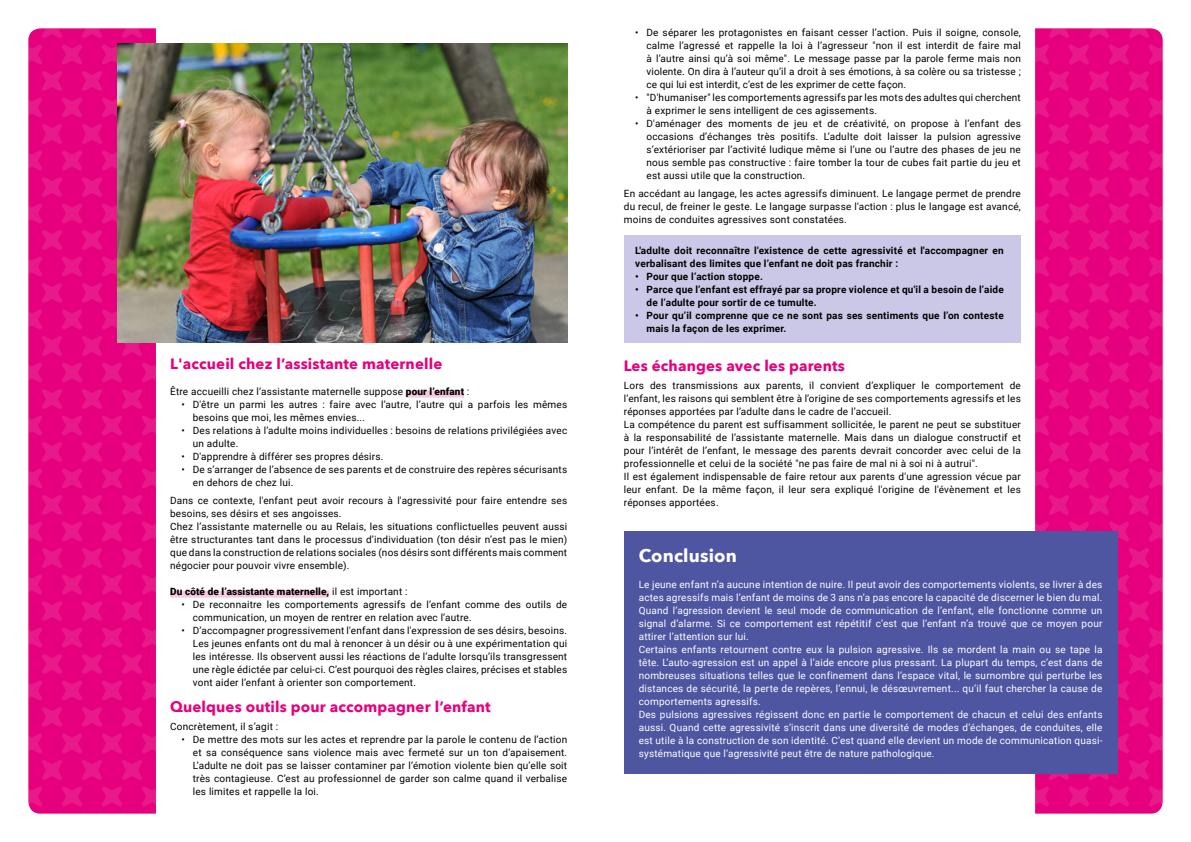
<style>
.page{position:relative;width:1191px;height:842px;background:#fff}
.page>*{position:absolute;margin:0;border:0;box-sizing:border-box;transform-origin:0 0}
.t1{font:700 18px "Avenir Next";letter-spacing:.01em;color:#fff}
.t2{font:700 15px "Avenir Next";letter-spacing:.01em;color:#e6007d}
.t3{font:10px/13px "Roboto";letter-spacing:.02em;color:#000}
.t4{font:10px/13px "Roboto";letter-spacing:.02em;color:#fff}
.t5{font:700 10px/13px "Roboto";letter-spacing:.02em;color:#000}
.t6{font:900 10px "Roboto";letter-spacing:.01em;color:#000}
.s1{font-weight:900}
.s2{font-weight:400}
</style>
<div class="page">
<div style="left:624px;top:235px;width:396px;height:108px;background:#cac8e6"></div>
<div style="left:406px;top:391px;width:58px;height:7px;background:#f8c9df"></div>
<div style="left:170px;top:591px;width:159px;height:7px;background:#f8c9df"></div>
<svg style="left:1035px;top:28px;width:127px;height:786px;background:#e60780"></svg>
<svg style="left:28px;top:28px;width:128px;height:786px;background:#e60881"></svg>
<img style="left:118px;top:44px;width:449px;height:299px">
<div style="left:624px;top:531px;width:493px;height:243px;background:#4e55a1"></div>
<h2 class="t2" style="left:170px;top:351px;width:274px">L'accueil chez l’assistante maternelle</h2>
<p class="t3" style="left:170px;top:385px;width:301px">Être accueilli chez l’assistante maternelle suppose <span class="s1">pour l’enfant</span> :</p>
<p class="t3" style="left:193px;top:398px;width:376px;text-indent:-11px">• D'être un parmi les autres : faire avec l’autre, l’autre qui a parfois les mêmes besoins que moi, les mêmes envies...</p>
<p class="t3" style="left:193px;top:424px;width:376px;text-indent:-11px">• Des relations à l’adulte moins individuelles : besoins de relations privilégiées avec un adulte.</p>
<p class="t3" style="left:181px;top:450px;width:203px">• D'apprendre à différer ses propres désirs.</p>
<p class="t3" style="left:193px;top:463px;width:376px;text-indent:-11px">• De s’arranger de l’absence de ses parents et de construire des repères sécurisants en dehors de chez lui.</p>
<p class="t3" style="left:170px;top:494px;width:398px">Dans ce contexte, l'enfant peut avoir recours à l'agressivité pour faire entendre ses besoins, ses désirs et ses angoisses.<br>Chez l’assistante maternelle ou au Relais, les situations conflictuelles peuvent aussi être structurantes tant dans le processus d’individuation (ton désir n’est pas le mien) que dans la construction de relations sociales (nos désirs sont différents mais comment négocier pour pouvoir vivre ensemble).</p>
<p class="t6" style="left:170px;top:584px;width:239px">Du côté de l’assistante maternelle, <span class="s2">il est important :</span></p>
<p class="t3" style="left:193px;top:598px;width:376px;text-indent:-11px">• De reconnaitre les comportements agressifs de l’enfant comme des outils de communication, un moyen de rentrer en relation avec l’autre.</p>
<p class="t3" style="left:193px;top:624px;width:376px;text-align:justify;text-indent:-11px">• D’accompagner progressivement l'enfant dans l'expression de ses désirs, besoins.<br>Les jeunes enfants ont du mal à renoncer à un désir ou à une expérimentation qui les intéresse. Ils observent aussi les réactions de l’adulte lorsqu’ils transgressent une règle édictée par celui-ci. C’est pourquoi des règles claires, précises et stables vont aider l’enfant à orienter son comportement.</p>
<h2 class="t2" style="left:170px;top:694px;width:322px">Quelques outils pour accompagner l’enfant</h2>
<p class="t3" style="left:170px;top:720px;width:110px">Concrètement, il s’agit :</p>
<p class="t3" style="left:193px;top:733px;width:376px;text-align:justify;text-indent:-11px">• De mettre des mots sur les actes et reprendre par la parole le contenu de l’action et sa conséquence sans violence mais avec fermeté sur un ton d’apaisement.<br>L’adulte ne doit pas se laisser contaminer par l’émotion violente bien qu’elle soit très contagieuse. C’est au professionnel de garder son calme quand il verbalise les limites et rappelle la loi.</p>
<p class="t3" style="left:646px;top:25px;width:376px;text-align:justify;text-indent:-11px">• De séparer les protagonistes en faisant cesser l’action. Puis il soigne, console, calme l’agressé et rappelle la loi à l’agresseur "non il est interdit de faire mal à l’autre ainsi qu’à soi même". Le message passe par la parole ferme mais non violente. On dira à l’auteur qu’il a droit à ses émotions, à sa colère ou sa tristesse ; ce qui lui est interdit, c’est de les exprimer de cette façon.</p>
<p class="t3" style="left:646px;top:90px;width:376px;text-indent:-11px">• "D'humaniser" les comportements agressifs par les mots des adultes qui cherchent à exprimer le sens intelligent de ces agissements.</p>
<p class="t3" style="left:646px;top:116px;width:376px;text-align:justify;text-indent:-11px">• D'aménager des moments de jeu et de créativité, on propose à l’enfant des occasions d’échanges très positifs. L’adulte doit laisser la pulsion agressive s’extérioriser par l’activité ludique même si l’une ou l’autre des phases de jeu ne nous semble pas constructive : faire tomber la tour de cubes fait partie du jeu et est aussi utile que la construction.</p>
<p class="t3" style="left:624px;top:186px;width:398px;text-align:justify">En accédant au langage, les actes agressifs diminuent. Le langage permet de prendre du recul, de freiner le geste. Le langage surpasse l'action : plus le langage est avancé, moins de conduites agressives sont constatées.</p>
<p class="t5" style="left:635px;top:243px;width:370px">L'adulte doit reconnaître l'existence de cette agressivité et l'accompagner en verbalisant des limites que l’enfant ne doit pas franchir :</p>
<p class="t5" style="left:635px;top:269px;width:129px">• Pour que l’action stoppe.</p>
<p class="t5" style="left:646px;top:282px;width:359px;text-indent:-11px">• Parce que l’enfant est effrayé par sa propre violence et qu'il a besoin de l’aide de l’adulte pour sortir de ce tumulte.</p>
<p class="t5" style="left:646px;top:308px;width:359px;text-indent:-11px">• Pour qu’il comprenne que ce ne sont pas ses sentiments que l’on conteste mais la façon de les exprimer.</p>
<h2 class="t2" style="left:624px;top:353px;width:223px">Les échanges avec les parents</h2>
<p class="t3" style="left:624px;top:378px;width:398px">Lors des transmissions aux parents, il convient d’expliquer le comportement de l’enfant, les raisons qui semblent être à l’origine de ses comportements agressifs et les réponses apportées par l’adulte dans le cadre de l’accueil.<br>La compétence du parent est suffisamment sollicitée, le parent ne peut se substituer à la responsabilité de l’assistante maternelle. Mais dans un dialogue constructif et pour l’intérêt de l’enfant, le message des parents devrait concorder avec celui de la professionnelle et celui de la société "ne pas faire de mal ni à soi ni à autrui".<br>Il est également indispensable de faire retour aux parents d'une agression vécue par leur enfant. De la même façon, il leur sera expliqué l'origine de l'évènement et les réponses apportées.</p>
<h1 class="t1" style="left:638px;top:540px;width:100px">Conclusion</h1>
<p class="t4" style="left:638px;top:577px;width:465px">Le jeune enfant n’a aucune intention de nuire. Il peut avoir des comportements violents, se livrer à des actes agressifs mais l’enfant de moins de 3 ans n’a pas encore la capacité de discerner le bien du mal.<br>Quand l’agression devient le seul mode de communication de l’enfant, elle fonctionne comme un signal d’alarme. Si ce comportement est répétitif c’est que l’enfant n’a trouvé que ce moyen pour attirer l’attention sur lui.<br>Certains enfants retournent contre eux la pulsion agressive. Ils se mordent la main ou se tape la tête. L’auto-agression est un appel à l’aide encore plus pressant. La plupart du temps, c’est dans de nombreuses situations telles que le confinement dans l’espace vital, le surnombre qui perturbe les distances de sécurité, la perte de repères, l’ennui, le désœuvrement... qu’il faut chercher la cause de comportements agressifs.<br>Des pulsions agressives régissent donc en partie le comportement de chacun et celui des enfants aussi. Quand cette agressivité s’inscrit dans une diversité de modes d’échanges, de conduites, elle est utile à la construction de son identité. C’est quand elle devient un mode de communication quasi&shy;systématique que l’agressivité peut être de nature pathologique.</p>
</div>
